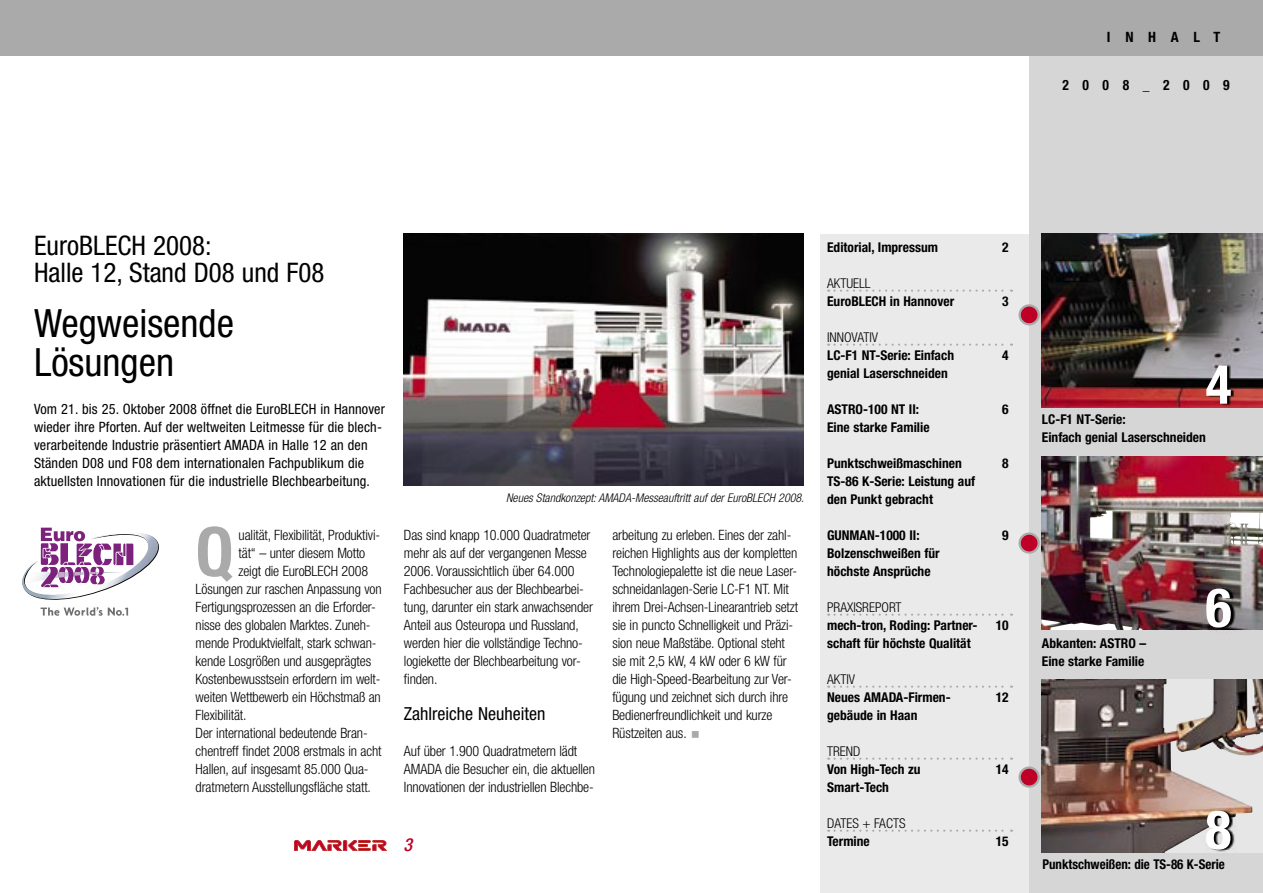
<style>
.page{position:relative;width:1263px;height:893px;background:#fff}
.page>*{position:absolute;margin:0;border:0;box-sizing:border-box;transform-origin:0 0}
.t1{font:700 condensed 68.1px "Helvetica Neue";color:#aaa}
.t2{font:700 condensed 54px "Helvetica Neue";color:#fff}
.t3{font:condensed 39px/39px "Helvetica Neue";color:#000}
.t4{font:condensed 27px/27px "Helvetica Neue";color:#000}
.t5{font:condensed 18px "Helvetica Neue";color:#000}
.t6{font:italic 500 condensed 18px "Helvetica Neue";color:#be0027}
.t7{font:300 condensed 14.25px/18px "Helvetica Neue";letter-spacing:-.01em;color:#000}
.t8{font:condensed 14.25px/18px "Helvetica Neue";letter-spacing:.01em;color:#000}
.t9{font:700 condensed 14.25px "Helvetica Neue";letter-spacing:1em;color:#000;scale:.95 1}
.t10{font:700 condensed 14.25px "Helvetica Neue";letter-spacing:1em;color:#000}
.t11{font:700 condensed 13.5px/18px "Helvetica Neue";color:#000}
.t12{font:300 condensed 13.5px "Helvetica Neue";color:#000}
.t13{font:700 condensed 13.5px "Helvetica Neue";color:#000;scale:.96 1}
.t14{font:italic 300 condensed 12px "Helvetica Neue";color:#000}
</style>
<div class="page">
<div style="left:821px;top:234px;width:208px;height:659px;background:#eaeaea"></div>
<div style="left:1029px;top:0;width:234px;height:893px;background:#d6d6d6"></div>
<svg style="left:294px;top:840px;width:92px;height:10px"></svg>
<svg style="left:1020px;top:305px;width:19px;height:19px"></svg>
<div style="left:1018px;top:304px;width:22px;height:21px;border:2px solid #aaa;border-radius:50%"></div>
<svg style="left:1020px;top:534px;width:19px;height:19px"></svg>
<div style="left:1018px;top:532px;width:22px;height:22px;border:2px solid #aaa;border-radius:50%"></div>
<svg style="left:1020px;top:768px;width:19px;height:19px"></svg>
<div style="left:1018px;top:766px;width:22px;height:22px;border:2px solid #aaa;border-radius:50%"></div>
<div style="left:0;top:0;width:1263px;height:55px;background:#aaa"></div>
<img style="left:1042px;top:234px;width:221px;height:173px">
<img style="left:1042px;top:679px;width:221px;height:174px">
<img style="left:1042px;top:456px;width:221px;height:174px">
<img style="left:404px;top:234px;width:400px;height:252px">
<svg style="left:1178px;top:795px;width:85px;height:58px"></svg>
<img style="left:1160px;top:573px;width:103px;height:57px">
<svg style="left:1179px;top:350px;width:84px;height:58px;background:#855c60"></svg>
<svg style="left:22px;top:527px;width:137px;height:89px"></svg>
<svg style="left:828px;top:290px;width:184px;height:2px"></svg>
<svg style="left:828px;top:344px;width:184px;height:2px"></svg>
<svg style="left:828px;top:614px;width:184px;height:2px"></svg>
<svg style="left:828px;top:686px;width:184px;height:2px"></svg>
<svg style="left:828px;top:758px;width:184px;height:2px"></svg>
<svg style="left:828px;top:830px;width:184px;height:2px"></svg>
<p class="t10" style="left:1107px;top:28px;width:115px">INHALT</p>
<p class="t9" style="left:1062px;top:76px;width:177px">2008_2009</p>
<h3 class="t4" style="left:34px;top:232px;width:292px">EuroBLECH 2008:<br>Halle 12, Stand D08 und F08</h3>
<h3 class="t3" style="left:34px;top:303px;width:201px">Wegweisende<br>Lösungen</h3>
<p class="t8" style="left:34px;top:400px;width:352px">Vom 21. bis 25. Oktober 2008 öffnet die EuroBLECH in Hannover wieder ihre Pforten. Auf der weltweiten Leitmesse für die blech&shy;verarbeitende Industrie präsentiert AMADA in Halle 12 an den Ständen D08 und F08 dem internationalen Fachpublikum die aktuellsten Innovationen für die industrielle Blechbearbeitung.</p>
<h1 class="t1" style="left:196px;top:510px;width:39px">Q</h1>
<p class="t7" style="left:239px;top:526px;width:143px">ualität, Flexibilität, Produktivi-</p>
<p class="t7" style="left:239px;top:544px;width:128px">tät“ – unter diesem Motto</p>
<p class="t7" style="left:239px;top:562px;width:131px">zeigt die EuroBLECH 2008</p>
<p class="t7" style="left:196px;top:580px;width:187px">Lösungen zur raschen Anpassung von</p>
<p class="t7" style="left:196px;top:598px;width:182px">Fertigungsprozessen an die Erforder-</p>
<p class="t7" style="left:196px;top:616px;width:176px">nisse des globalen Marktes. Zuneh-</p>
<p class="t7" style="left:196px;top:634px;width:182px">mende Produktvielfalt, stark schwan-</p>
<p class="t7" style="left:196px;top:652px;width:177px">kende Losgrößen und ausgeprägtes</p>
<p class="t7" style="left:196px;top:670px;width:186px">Kostenbewusstsein erfordern im welt-</p>
<p class="t7" style="left:196px;top:688px;width:187px">weiten Wettbewerb ein Höchstmaß an</p>
<p class="t7" style="left:196px;top:706px;width:52px">Flexibilität.</p>
<p class="t7" style="left:196px;top:724px;width:174px">Der international bedeutende Bran-</p>
<p class="t7" style="left:196px;top:742px;width:187px">chentreff findet 2008 erstmals in acht</p>
<p class="t7" style="left:196px;top:760px;width:174px">Hallen, auf insgesamt 85.000 Qua-</p>
<p class="t7" style="left:196px;top:778px;width:177px">dratmetern Ausstellungsfläche statt.</p>
<p class="t14" style="left:506px;top:491px;width:300px">Neues Standkonzept: AMADA-Messeauftritt auf der EuroBLECH 2008.</p>
<p class="t7" style="left:404px;top:526px;width:190px">Das sind knapp 10.000 Quadratmeter mehr als auf der vergangenen Messe 2006. Voraussichtlich über 64.000<br>Fachbesucher aus der Blechbearbei&shy;tung, darunter ein stark anwachsender Anteil aus Osteuropa und Russland, werden hier die vollständige Techno&shy;logiekette der Blechbearbeitung vor&shy;finden.</p>
<p class="t5" style="left:404px;top:703px;width:143px">Zahlreiche Neuheiten</p>
<p class="t7" style="left:404px;top:742px;width:193px">Auf über 1.900 Quadratmetern lädt<br>AMADA die Besucher ein, die aktuellen<br>Innovationen der industriellen Blechbe-</p>
<p class="t7" style="left:612px;top:526px;width:187px">arbeitung zu erleben. Eines der zahl&shy;reichen Highlights aus der kompletten Technologiepalette ist die neue Laser&shy;schneidanlagen-Serie LC-F1 NT. Mit ihrem Drei-Achsen-Linearantrieb setzt sie in puncto Schnelligkeit und Präzi&shy;sion neue Maßstäbe. Optional steht sie mit 2,5 kW, 4 kW oder 6 kW für die High-Speed-Bearbeitung zur Ver&shy;fügung und zeichnet sich durch ihre Bedienerfreundlichkeit und kurze Rüstzeiten aus.</p>
<p class="t6" style="left:404px;top:834px;width:10px">3</p>
<p class="t11" style="left:827px;top:238px;width:112px">Editorial, Impressum</p>
<p class="t11" style="left:1002px;top:238px;width:8px">2</p>
<p class="t12" style="left:827px;top:275px;width:45px">AKTUELL</p>
<p class="t11" style="left:827px;top:292px;width:129px">EuroBLECH in Hannover</p>
<p class="t11" style="left:1002px;top:292px;width:8px">3</p>
<p class="t12" style="left:827px;top:329px;width:52px">INNOVATIV</p>
<p class="t11" style="left:827px;top:346px;width:129px">LC-F1 NT-Serie: Einfach</p>
<p class="t11" style="left:1002px;top:346px;width:8px">4</p>
<p class="t11" style="left:827px;top:364px;width:122px">genial Laserschneiden</p>
<p class="t11" style="left:827px;top:400px;width:94px">ASTRO-100 NT II:</p>
<p class="t11" style="left:1002px;top:400px;width:8px">6</p>
<p class="t11" style="left:827px;top:418px;width:104px">Eine starke Familie</p>
<p class="t11" style="left:827px;top:454px;width:136px">Punktschweißmaschinen</p>
<p class="t11" style="left:1002px;top:454px;width:8px">8</p>
<p class="t11" style="left:827px;top:472px;width:150px">TS-86 K-Serie: Leistung auf den Punkt gebracht</p>
<p class="t11" style="left:827px;top:526px;width:94px">GUNMAN-1000 II:</p>
<p class="t11" style="left:1002px;top:526px;width:8px">9</p>
<p class="t11" style="left:827px;top:544px;width:114px">Bolzenschweißen für höchste Ansprüche</p>
<p class="t12" style="left:827px;top:599px;width:76px">PRAXISREPORT</p>
<p class="t11" style="left:827px;top:616px;width:152px">mech-tron, Roding: Partner-</p>
<p class="t11" style="left:996px;top:616px;width:14px">10</p>
<p class="t11" style="left:827px;top:634px;width:145px">schaft für höchste Qualität</p>
<p class="t12" style="left:827px;top:671px;width:29px">AKTIV</p>
<p class="t11" style="left:827px;top:688px;width:125px">Neues AMADA-Firmen-</p>
<p class="t11" style="left:996px;top:688px;width:14px">12</p>
<p class="t11" style="left:827px;top:706px;width:92px">gebäude in Haan</p>
<p class="t12" style="left:827px;top:743px;width:35px">TREND</p>
<p class="t11" style="left:827px;top:760px;width:95px">Von High-Tech zu</p>
<p class="t11" style="left:996px;top:760px;width:14px">14</p>
<p class="t11" style="left:827px;top:778px;width:63px">Smart-Tech</p>
<p class="t12" style="left:827px;top:815px;width:80px">DATES + FACTS</p>
<p class="t11" style="left:827px;top:832px;width:44px">Termine</p>
<p class="t11" style="left:996px;top:832px;width:14px">15</p>
<h2 class="t2" style="left:1205px;top:352px;width:27px">4</h2>
<p class="t11" style="left:1042px;top:410px;width:166px">LC-F1 NT-Serie:<br>Einfach genial Laserschneiden</p>
<p class="t11" style="left:1042px;top:634px;width:106px">Abkanten: ASTRO –<br>Eine starke Familie</p>
<h2 class="t2" style="left:1205px;top:575px;width:27px">6</h2>
<h2 class="t2" style="left:1205px;top:797px;width:27px">8</h2>
<p class="t13" style="left:1042px;top:856px;width:192px">Punktschweißen: die TS-86 K-Serie</p>
</div>
